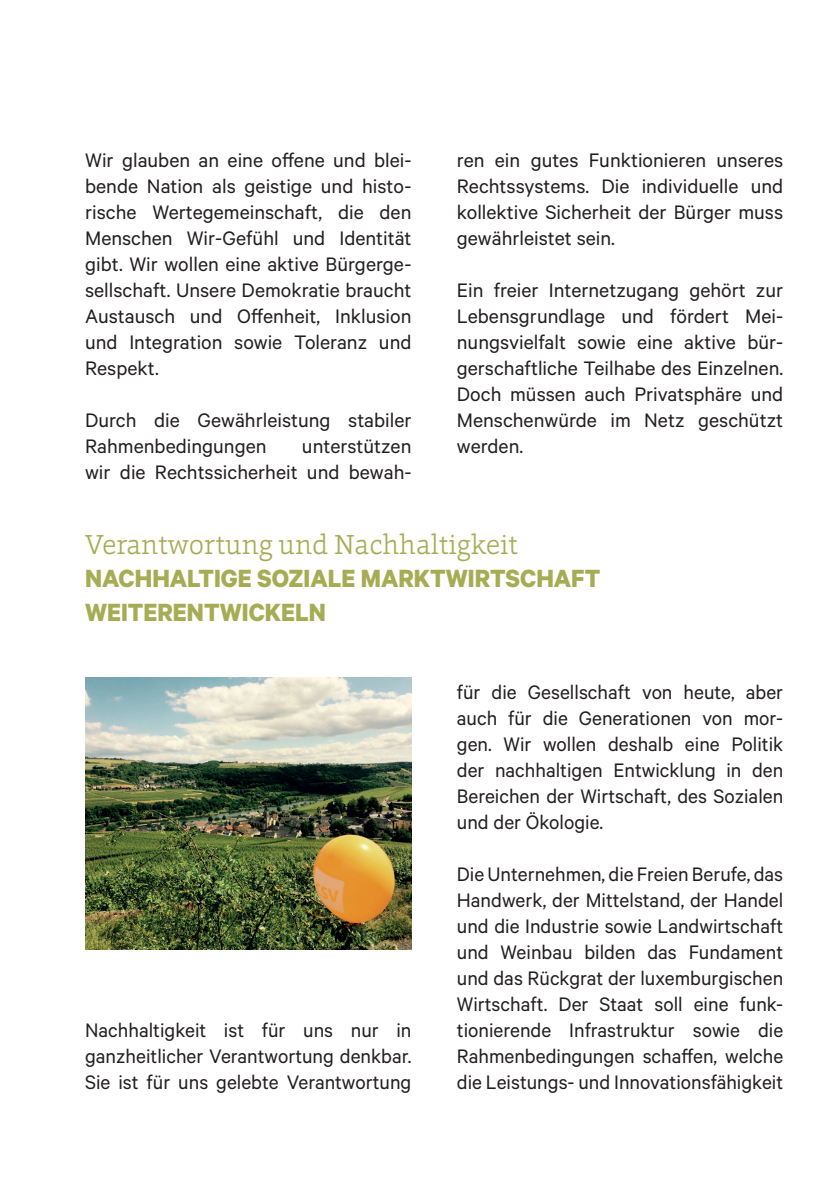
<style>
.page{position:relative;width:840px;height:1191px;background:#fff}
.page>*{position:absolute;margin:0;border:0;box-sizing:border-box;transform-origin:0 0}
.t1{font:700 28px/33.6px "Calibre";color:#a6ac53;scale:.96 1}
.t2{font:300 28px "Foro Rounded";color:#a6ac53;scale:.96 1}
.t3{font:22px/26px "Calibre";color:#231f20;text-align:justify}
</style>
<div class="page">
<img style="left:85px;top:677px;width:326px;height:273px">
<p class="t3" style="left:85px;top:146px;width:328px">Wir glauben an eine offene und blei&shy;bende Nation als geistige und histo&shy;rische Wertegemeinschaft, die den Menschen Wir-Gefühl und Identität gibt. Wir wollen eine aktive Bürgerge&shy;sellschaft. Unsere Demokratie braucht Austausch und Offenheit, Inklusion und Integration sowie Toleranz und Respekt.</p>
<p class="t3" style="left:85px;top:406px;width:327px">Durch die Gewährleistung stabiler<br>Rahmenbedingungen</p>
<p class="t3" style="left:85px;top:432px;width:328px;text-align:right">unterstützen<br>wir die Rechtssicherheit und bewah-</p>
<p class="t3" style="left:456px;top:146px;width:328px">ren ein gutes Funktionieren unseres Rechtssystems. Die individuelle und kollektive Sicherheit der Bürger muss gewährleistet sein.</p>
<p class="t3" style="left:456px;top:276px;width:328px">Ein freier Internetzugang gehört zur Lebensgrundlage und fördert Mei&shy;nungsvielfalt sowie eine aktive bür&shy;gerschaftliche Teilhabe des Einzelnen.<br>Doch müssen auch Privatsphäre und Menschenwürde im Netz geschützt werden.</p>
<p class="t2" style="left:85px;top:526px;width:452px">Verantwortung und Nachhaltigkeit</p>
<p class="t1" style="left:85px;top:561px;width:538px">NACHHALTIGE SOZIALE MARKTWIRTSCHAFT<br>WEITERENTWICKELN</p>
<p class="t3" style="left:85px;top:1016px;width:327px">Nachhaltigkeit ist für uns nur in ganzheitlicher Verantwortung denkbar.<br>Sie ist für uns gelebte Verantwortung</p>
<p class="t3" style="left:456px;top:678px;width:328px">für die Gesellschaft von heute, aber auch für die Generationen von mor&shy;gen. Wir wollen deshalb eine Politik der nachhaltigen Entwicklung in den Bereichen der Wirtschaft, des Sozialen und der Ökologie.</p>
<p class="t3" style="left:456px;top:860px;width:328px">Die Unternehmen, die Freien Berufe, das Handwerk, der Mittelstand, der Handel und die Industrie sowie Landwirtschaft und Weinbau bilden das Fundament und das Rückgrat der luxemburgischen Wirtschaft. Der Staat soll eine funk&shy;tionierende Infrastruktur sowie die Rahmenbedingungen schaffen, welche die Leistungs- und Innovationsfähigkeit</p>
</div>
